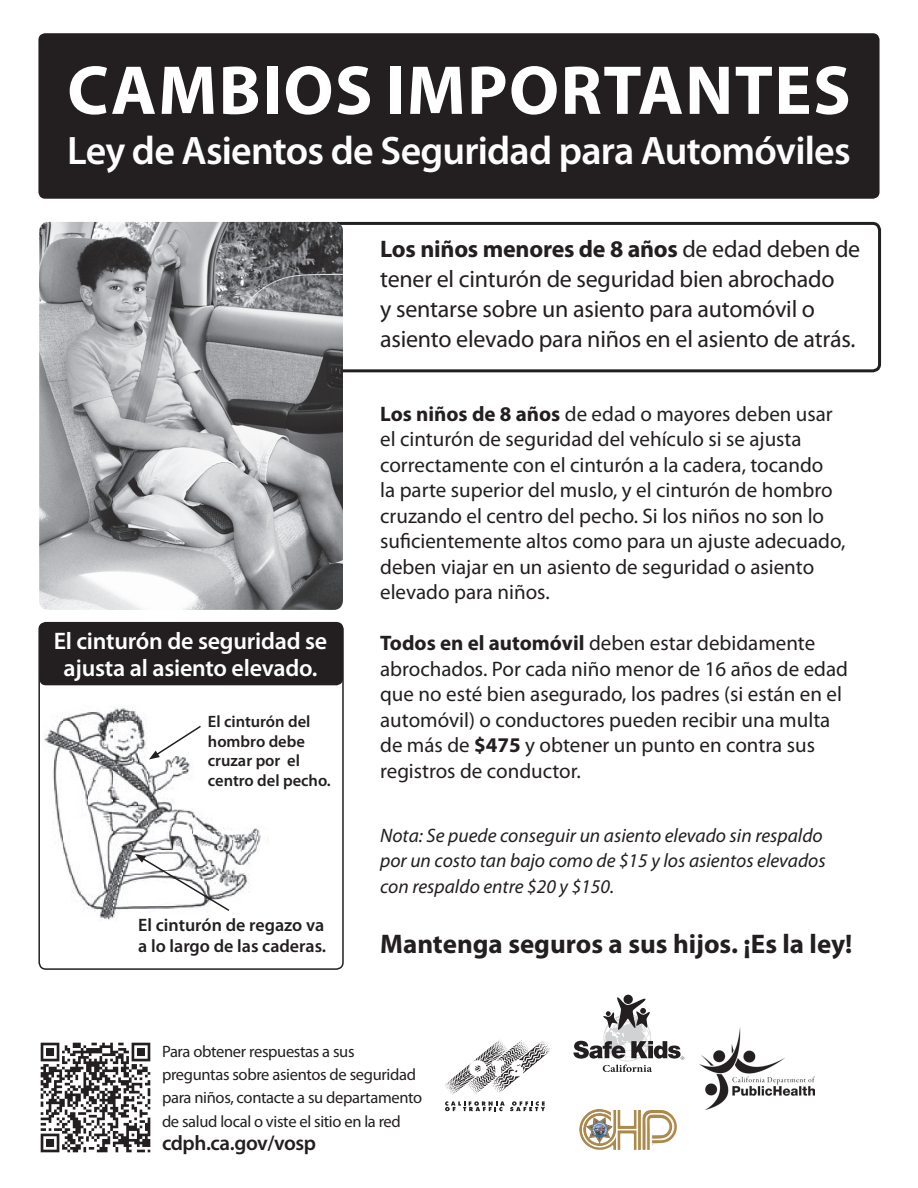
<style>
.page{position:relative;width:918px;height:1188px;background:#fff}
.page>*{position:absolute;margin:0;border:0;box-sizing:border-box;transform-origin:0 0}
.t1{font:700 69.75px "Myriad Pro";letter-spacing:.02em;color:#fff}
.t2{font:600 39.9px "Myriad Pro";letter-spacing:-.02em;color:#fff}
.t3{font:700 27px "Myriad Pro";color:#231f20}
.t4{font:24px/30px "Myriad Pro";letter-spacing:-.01em;color:#231f20}
.t5{font:600 24px/27px "Myriad Pro";letter-spacing:-.01em;color:#fff;text-align:center}
.t6{font:21px/25.5px "Myriad Pro";color:#231f20}
.t7{font:600 21px "Myriad Pro";letter-spacing:-.02em;color:#231f20}
.t8{font:italic 19.5px/25.5px "Myriad Pro";color:#231f20}
.callouts{font:600 18px/21.6px "Myriad Pro";color:#231f20}
.t9{font:16.5px/23.4px "Myriad Pro";letter-spacing:-.02em;color:#231f20}
.callouts-2{font:600 16.5px/19.8px "Myriad Pro";color:#231f20}
.s1{font-weight:700}
</style>
<div class="page">
<img style="left:579px;top:1109px;width:98px;height:41px">
<div style="left:38px;top:33px;width:842px;height:166px;background:#231f20;border-radius:7px"></div>
<svg style="left:573px;top:996px;width:111px;height:76px"></svg>
<img style="left:699px;top:1027px;width:116px;height:82px">
<svg style="left:445px;top:1101px;width:100px;height:10px"></svg>
<svg style="left:445px;top:1040px;width:105px;height:55px"></svg>
<div style="left:38px;top:622px;width:306px;height:348px;border:2px solid #231f20;border-radius:7px"></div>
<div style="left:39px;top:623px;width:304px;height:62px;background:#231f20;border-radius:7px"></div>
<svg style="left:337px;top:221px;width:545px;height:152px"></svg>
<img style="left:39px;top:222px;width:304px;height:388px">
<img style="left:40px;top:695px;width:221px;height:260px">
<svg style="left:149px;top:724px;width:54px;height:36px"></svg>
<svg style="left:135px;top:854px;width:96px;height:58px"></svg>
<img style="left:40px;top:1042px;width:111px;height:111px">
<p class="t1" style="left:67px;top:45px;width:785px">CAMBIOS IMPORTANTES</p>
<p class="t2" style="left:67px;top:125px;width:785px">Ley de Asientos de Seguridad para Automóviles</p>
<p class="t5" style="left:54px;top:626px;width:275px">El cinturón de seguridad se ajusta al asiento elevado.</p>
<p class="callouts-2" style="left:208px;top:711px;width:124px">El cinturón del hombro debe cruzar por el centro del pecho.</p>
<p class="callouts" style="left:138px;top:914px;width:189px">El cinturón de regazo va a lo largo de las caderas.</p>
<p class="t4" style="left:380px;top:234px;width:482px"><span class="s1">Los niños menores de 8 años</span> de edad deben de tener el cinturón de seguridad bien abrochado<br>y sentarse sobre un asiento para automóvil o asiento elevado para niños en el asiento de atrás.</p>
<p class="t6" style="left:380px;top:401px;width:467px"><span class="s1">Los niños de 8 años</span> de edad o mayores deben usar el cinturón de seguridad del vehículo si se ajusta correctamente con el cinturón a la cadera, tocando<br>la parte superior del muslo, y el cinturón de hombro cruzando el centro del pecho. Si los niños no son lo suficientemente altos como para un ajuste adecuado, deben viajar en un asiento de seguridad o asiento elevado para niños.</p>
<p class="t6" style="left:380px;top:630px;width:469px"><span class="s1">Todos en el automóvil</span> deben estar debidamente abrochados. Por cada niño menor de 16 años de edad que no esté bien asegurado, los padres (si están en el automóvil) o conductores pueden recibir una multa de más de <span class="s1">$475</span> y obtener un punto en contra sus registros de conductor.</p>
<p class="t8" style="left:380px;top:822px;width:447px">Nota: Se puede conseguir un asiento elevado sin respaldo por un costo tan bajo como de $15 y los asientos elevados con respaldo entre $20 y $150.</p>
<p class="t3" style="left:380px;top:927px;width:474px">Mantenga seguros a sus hijos. ¡Es la ley!</p>
<p class="t9" style="left:162px;top:1039px;width:262px">Para obtener respuestas a sus preguntas sobre asientos de seguridad para niños, contacte a su departamento de salud local o viste el sitio en la red</p>
<p class="t7" style="left:162px;top:1130px;width:156px">cdph.ca.gov/vosp</p>
</div>
